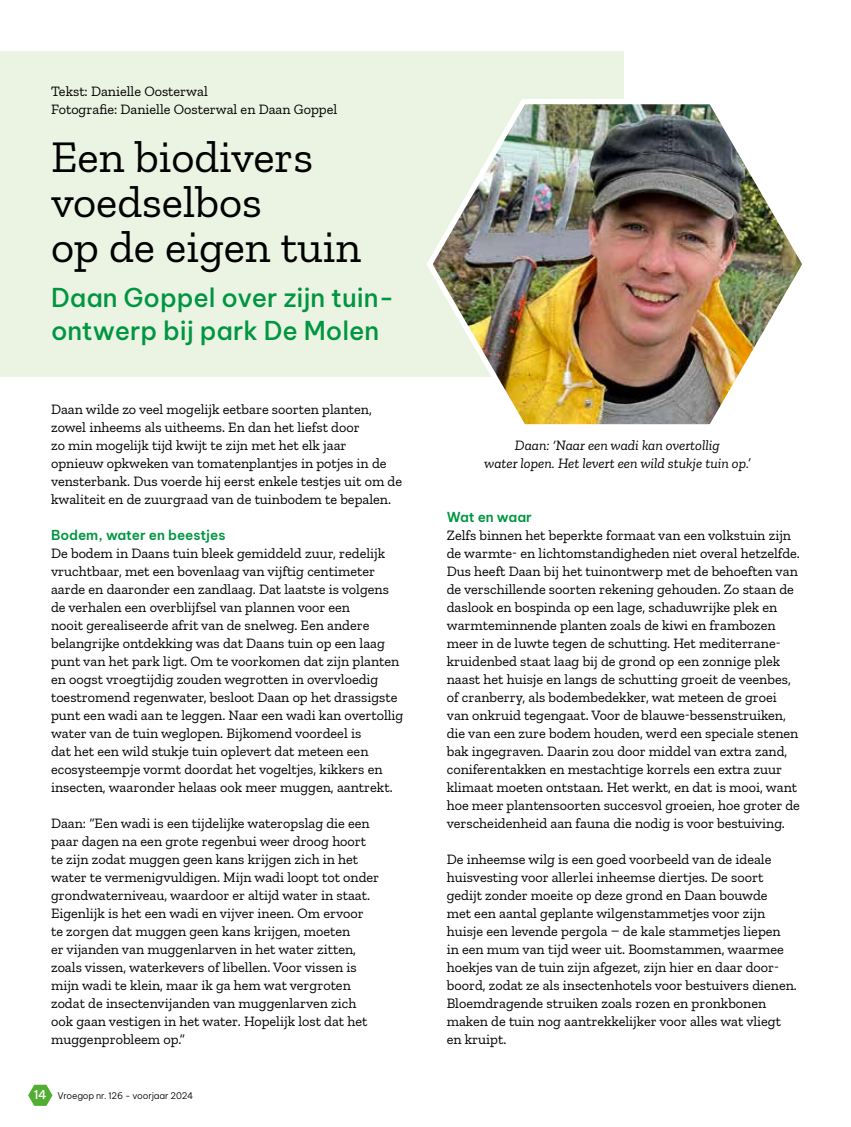
<style>
.page{position:relative;width:851px;height:1127px;background:#fff}
.page>*{position:absolute;margin:0;border:0;box-sizing:border-box;transform-origin:0 0}
.t1{font:45px/45px "Zilla Slab";color:#000}
.t2{font:500 25.5px/33px "Be Vietnam Pro";color:#009641}
.t3{font:14.25px/18px "Zilla Slab";color:#000}
.t4{font:italic 14.25px/18px "Zilla Slab";color:#000;text-align:center}
.t5{font:600 13.5px "Be Vietnam Pro";letter-spacing:-.005em;color:#009641}
.t6{font:300 9px "Be Vietnam Pro";letter-spacing:-.015em;color:#000}
.s1{font-weight:500;font-size:12px;color:#fff}
</style>
<div class="page">
<div style="left:0;top:51px;width:623px;height:325px;background:#ebf3e3"></div>
<img style="left:423px;top:94px;width:379px;height:331px">
<svg style="left:28px;top:1085px;width:24px;height:21px"></svg>
<p class="t3" style="left:51px;top:83px;width:287px">Tekst: Danielle Oosterwal<br>Fotografie: Danielle Oosterwal en Daan Goppel</p>
<h1 class="t1" style="left:51px;top:134px;width:312px">Een biodivers voedselbos<br>op de eigen tuin</h1>
<h2 class="t2" style="left:51px;top:278px;width:344px">Daan Goppel over zijn tuin&shy;ontwerp bij park De Molen</h2>
<p class="t3" style="left:51px;top:400px;width:352px">Daan wilde zo veel mogelijk eetbare soorten planten, zowel inheems als uitheems. En dan het liefst door<br>zo min mogelijk tijd kwijt te zijn met het elk jaar opnieuw opkweken van tomatenplantjes in potjes in de vensterbank. Dus voerde hij eerst enkele testjes uit om de kwaliteit en de zuurgraad van de tuinbodem te bepalen.</p>
<p class="t5" style="left:51px;top:524px;width:176px">Bodem, water en beestjes</p>
<p class="t3" style="left:51px;top:544px;width:354px">De bodem in Daans tuin bleek gemiddeld zuur, redelijk vruchtbaar, met een bovenlaag van vijftig centimeter aarde en daaronder een zandlaag. Dat laatste is volgens de verhalen een overblijfsel van plannen voor een<br>nooit gerealiseerde afrit van de snelweg. Een andere belangrijke ontdekking was dat Daans tuin op een laag punt van het park ligt. Om te voorkomen dat zijn planten en oogst vroegtijdig zouden wegrotten in overvloedig toestromend regenwater, besloot Daan op het drassigste punt een wadi aan te leggen. Naar een wadi kan overtollig water van de tuin weglopen. Bijkomend voordeel is<br>dat het een wild stukje tuin oplevert dat meteen een ecosysteempje vormt doordat het vogeltjes, kikkers en insecten, waaronder helaas ook meer muggen, aantrekt.</p>
<p class="t3" style="left:51px;top:814px;width:330px">Daan: “Een wadi is een tijdelijke wateropslag die een paar dagen na een grote regenbui weer droog hoort te zijn zodat muggen geen kans krijgen zich in het water te vermenigvuldigen. Mijn wadi loopt tot onder grondwaterniveau, waardoor er altijd water in staat.<br>Eigenlijk is het een wadi en vijver ineen. Om ervoor te zorgen dat muggen geen kans krijgen, moeten<br>er vijanden van muggenlarven in het water zitten, zoals vissen, waterkevers of libellen. Voor vissen is mijn wadi te klein, maar ik ga hem wat vergroten zodat de insectenvijanden van muggenlarven zich ook gaan vestigen in het water. Hopelijk lost dat het muggenprobleem op.”</p>
<p class="t6" style="left:34px;top:1089px;width:161px"><span class="s1">14</span> Vroegop nr. 126 - voorjaar 2024</p>
<p class="t4" style="left:484px;top:436px;width:268px">Daan: ‘Naar een wadi kan overtollig<br>water lopen. Het levert een wild stukje tuin op.’</p>
<p class="t5" style="left:446px;top:506px;width:86px">Wat en waar</p>
<p class="t3" style="left:446px;top:526px;width:354px">Zelfs binnen het beperkte formaat van een volkstuin zijn de warmte- en lichtomstandigheden niet overal hetzelfde.<br>Dus heeft Daan bij het tuinontwerp met de behoeften van de verschillende soorten rekening gehouden. Zo staan de daslook en bospinda op een lage, schaduwrijke plek en warmteminnende planten zoals de kiwi en frambozen meer in de luwte tegen de schutting. Het mediterrane&shy;kruidenbed staat laag bij de grond op een zonnige plek naast het huisje en langs de schutting groeit de veenbes, of cranberry, als bodembedekker, wat meteen de groei van onkruid tegengaat. Voor de blauwe-bessenstruiken, die van een zure bodem houden, werd een speciale stenen bak ingegraven. Daarin zou door middel van extra zand, coniferentakken en mestachtige korrels een extra zuur klimaat moeten ontstaan. Het werkt, en dat is mooi, want hoe meer plantensoorten succesvol groeien, hoe groter de verscheidenheid aan fauna die nodig is voor bestuiving.</p>
<p class="t3" style="left:446px;top:850px;width:351px">De inheemse wilg is een goed voorbeeld van de ideale huisvesting voor allerlei inheemse diertjes. De soort gedijt zonder moeite op deze grond en Daan bouwde<br>met een aantal geplante wilgenstammetjes voor zijn huisje een levende pergola – de kale stammetjes liepen<br>in een mum van tijd weer uit. Boomstammen, waarmee hoekjes van de tuin zijn afgezet, zijn hier en daar door&shy;boord, zodat ze als insectenhotels voor bestuivers dienen.<br>Bloemdragende struiken zoals rozen en pronkbonen maken de tuin nog aantrekkelijker voor alles wat vliegt en kruipt.</p>
</div>
